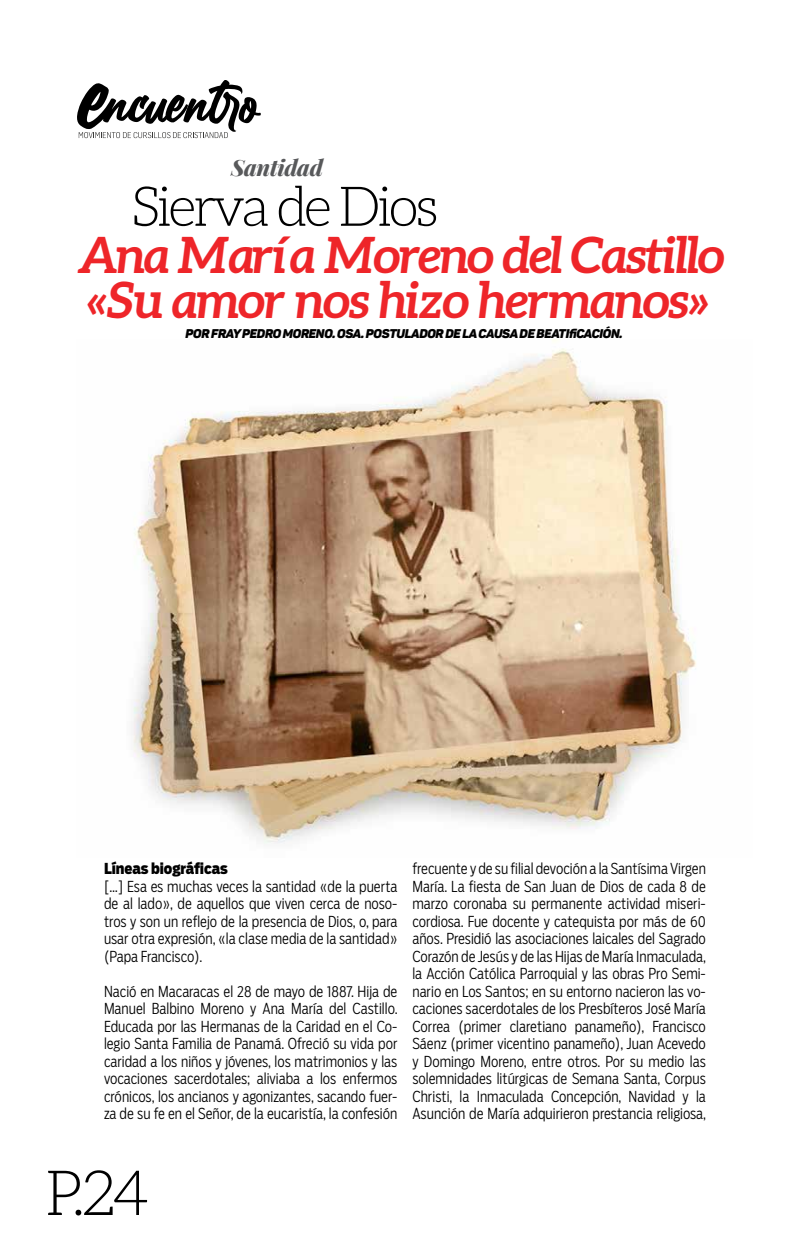
<style>
.page{position:relative;width:810px;height:1260px;background:#fff}
.page>*{position:absolute;margin:0;border:0;box-sizing:border-box;transform-origin:0 0}
.t1{font:300 62.5px "Aleo";color:#000}
.t2{font:300 55px "Aleo";letter-spacing:-.06em;color:#000}
.t3{font:italic 700 50px/45.4px "Aleo";letter-spacing:-.04em;color:#ee2529}
.t4{font:italic 800 22.5px "Playfair Display";letter-spacing:-.02em;color:#58595b}
.t5{font:300 15px/17.5px "Salvo Sans Cond";color:#000;text-align:justify}
.t6{font:900 15px "Salvo Sans Cond";color:#000}
.t7{font:12.5px "Panton Blackitalic Caps";letter-spacing:-.03em;color:#000}
</style>
<div class="page">
<img style="left:132px;top:340px;width:564px;height:504px">
<svg style="left:77px;top:80px;width:184px;height:58px"></svg>
<h3 class="t4" style="left:231px;top:150px;width:93px">Santidad</h3>
<h2 class="t2" style="left:131px;top:177px;width:308px">Sierva de Dios</h2>
<h3 class="t3" style="left:77px;top:231px;width:650px">Ana María Moreno del Castillo «Su amor nos hizo hermanos»</h3>
<p class="t7" style="left:185px;top:326px;width:439px">POR FRAY PEDRO MORENO. OSA. POSTULADOR DE LA CAUSA DE BEATIFICACIÓN.</p>
<p class="t6" style="left:104px;top:858px;width:125px">Líneas biográficas</p>
<p class="t5" style="left:104px;top:877px;width:295px">[…] Esa es muchas veces la santidad «de la puerta de al lado», de aquellos que viven cerca de noso&shy;tros y son un reflejo de la presencia de Dios, o, para usar otra expresión, «la clase media de la santidad» (Papa Francisco).</p>
<p class="t5" style="left:104px;top:982px;width:295px">Nació en Macaracas el 28 de mayo de 1887. Hija de Manuel Balbino Moreno y Ana María del Castillo.<br>Educada por las Hermanas de la Caridad en el Co&shy;legio Santa Familia de Panamá. Ofreció su vida por caridad a los niños y jóvenes, los matrimonios y las vocaciones sacerdotales; aliviaba a los enfermos crónicos, los ancianos y agonizantes, sacando fuer&shy;za de su fe en el Señor, de la eucaristía, la confesión</p>
<p class="t5" style="left:412px;top:860px;width:295px">frecuente y de su filial devoción a la Santísima Virgen María. La fiesta de San Juan de Dios de cada 8 de marzo coronaba su permanente actividad miseri&shy;cordiosa. Fue docente y catequista por más de 60 años. Presidió las asociaciones laicales del Sagrado Corazón de Jesús y de las Hijas de María Inmaculada, la Acción Católica Parroquial y las obras Pro Semi&shy;nario en Los Santos; en su entorno nacieron las vo&shy;caciones sacerdotales de los Presbíteros José María Correa (primer claretiano panameño), Francisco Sáenz (primer vicentino panameño), Juan Acevedo y Domingo Moreno, entre otros. Por su medio las solemnidades litúrgicas de Semana Santa, Corpus Christi, la Inmaculada Concepción, Navidad y la Asunción de María adquirieron prestancia religiosa,</p>
<h1 class="t1" style="left:45px;top:1159px;width:105px">P.24</h1>
</div>
